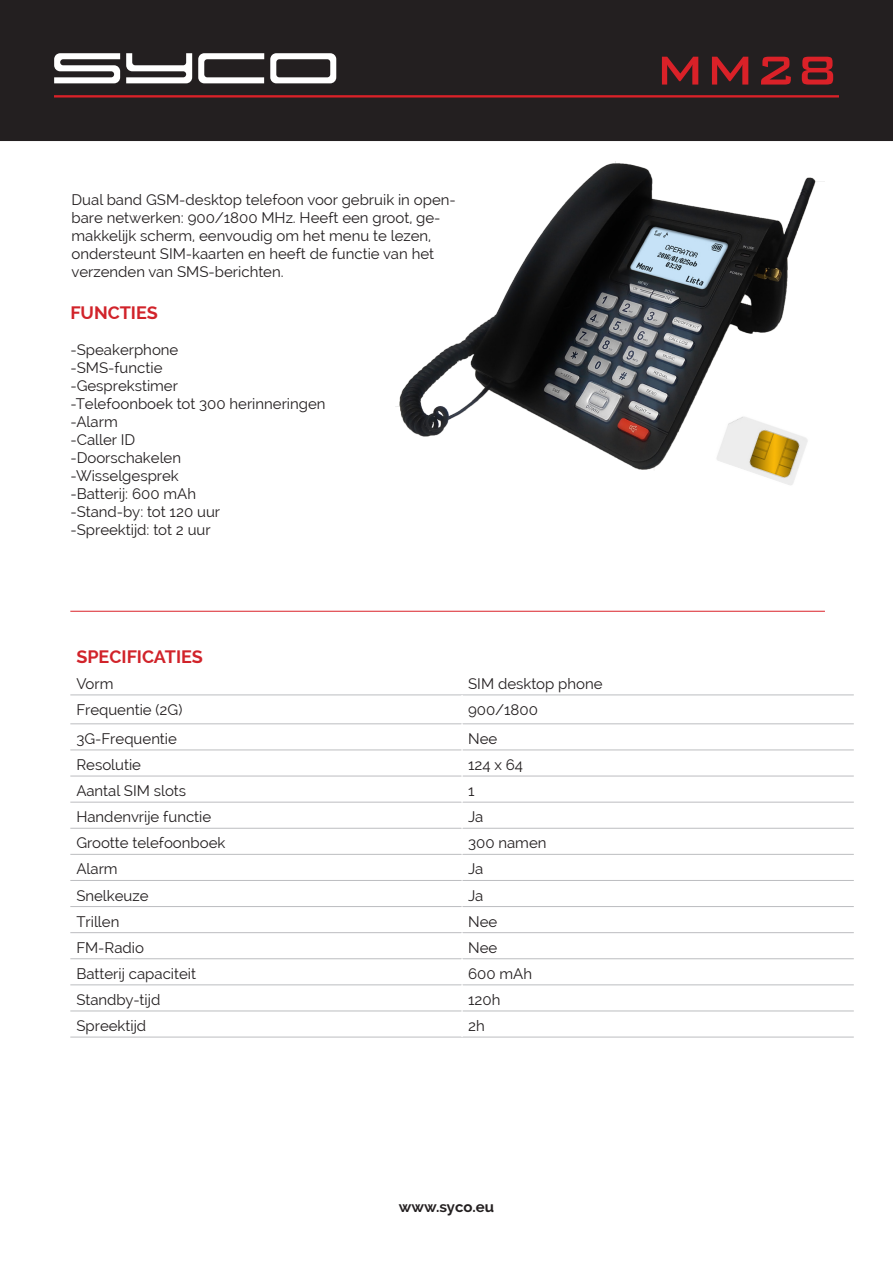
<style>
.page{position:relative;width:893px;height:1263px;background:#fff}
.page>*{position:absolute;margin:0;border:0;box-sizing:border-box;transform-origin:0 0}
.t1{font:500 54px "Bank Gothic BT";color:#da2128}
.t2{font:700 18px "Raleway";color:#d1232a}
.t3{font:15px/18px "Raleway";color:#231f20}
.t4{font:700 15px "Raleway";color:#231f20}
</style>
<div class="page">
<div style="left:1px;top:1px;width:891px;height:139px;background:#231f20"></div>
<div style="left:0;top:0;width:893px;height:141px;border:2px solid #231f20"></div>
<hr style="left:54px;top:95px;width:785px;height:3px;background:#da2128">
<svg style="left:54px;top:53px;width:282px;height:30px"></svg>
<hr style="left:70px;top:611px;width:755px;height:1px;background:#da2128">
<img style="left:395px;top:162px;width:430px;height:308px">
<img style="left:704px;top:400px;width:113px;height:85px">
<svg style="left:70px;top:694px;width:784px;height:343px"></svg>
<hr style="left:461px;top:669px;width:2px;height:26px;background:#fff">
<hr style="left:70px;top:802px;width:392px;height:1px;background:#bcbdc0">
<hr style="left:462px;top:802px;width:392px;height:1px;background:#bcbdc0">
<hr style="left:70px;top:828px;width:392px;height:1px;background:#bcbdc0">
<hr style="left:462px;top:828px;width:392px;height:1px;background:#bcbdc0">
<hr style="left:70px;top:854px;width:392px;height:1px;background:#bcbdc0">
<hr style="left:462px;top:854px;width:392px;height:1px;background:#bcbdc0">
<hr style="left:70px;top:880px;width:392px;height:1px;background:#bcbdc0">
<hr style="left:462px;top:880px;width:392px;height:1px;background:#bcbdc0">
<hr style="left:70px;top:906px;width:392px;height:1px;background:#bcbdc0">
<hr style="left:462px;top:906px;width:392px;height:1px;background:#bcbdc0">
<hr style="left:70px;top:932px;width:392px;height:1px;background:#bcbdc0">
<hr style="left:462px;top:932px;width:392px;height:1px;background:#bcbdc0">
<hr style="left:70px;top:958px;width:392px;height:1px;background:#bcbdc0">
<hr style="left:462px;top:958px;width:392px;height:1px;background:#bcbdc0">
<hr style="left:70px;top:984px;width:392px;height:1px;background:#bcbdc0">
<hr style="left:462px;top:984px;width:392px;height:1px;background:#bcbdc0">
<hr style="left:70px;top:1011px;width:392px;height:1px;background:#bcbdc0">
<hr style="left:462px;top:1011px;width:392px;height:1px;background:#bcbdc0">
<hr style="left:70px;top:1037px;width:392px;height:1px;background:#bcbdc0">
<hr style="left:462px;top:1037px;width:392px;height:1px;background:#bcbdc0">
<hr style="left:461px;top:802px;width:2px;height:26px;background:#fff">
<hr style="left:461px;top:828px;width:2px;height:26px;background:#fff">
<hr style="left:461px;top:854px;width:2px;height:26px;background:#fff">
<hr style="left:461px;top:881px;width:2px;height:25px;background:#fff">
<hr style="left:461px;top:907px;width:2px;height:25px;background:#fff">
<hr style="left:461px;top:933px;width:2px;height:25px;background:#fff">
<hr style="left:461px;top:959px;width:2px;height:26px;background:#fff">
<hr style="left:461px;top:985px;width:2px;height:26px;background:#fff">
<hr style="left:461px;top:1011px;width:2px;height:26px;background:#fff">
<hr style="left:70px;top:695px;width:392px;height:1px;background:#bcbdc0">
<hr style="left:462px;top:695px;width:392px;height:1px;background:#bcbdc0">
<hr style="left:70px;top:723px;width:392px;height:1px;background:#bcbdc0">
<hr style="left:462px;top:723px;width:392px;height:1px;background:#bcbdc0">
<hr style="left:70px;top:750px;width:392px;height:1px;background:#bcbdc0">
<hr style="left:462px;top:750px;width:392px;height:1px;background:#bcbdc0">
<hr style="left:70px;top:776px;width:392px;height:1px;background:#bcbdc0">
<hr style="left:462px;top:776px;width:392px;height:1px;background:#bcbdc0">
<hr style="left:461px;top:695px;width:2px;height:29px;background:#fff">
<hr style="left:461px;top:724px;width:2px;height:26px;background:#fff">
<hr style="left:461px;top:750px;width:2px;height:26px;background:#fff">
<hr style="left:461px;top:776px;width:2px;height:26px;background:#fff">
<p class="t3" style="left:71px;top:191px;width:386px">Dual band GSM-desktop telefoon voor gebruik in open&shy;bare netwerken: 900/1800 MHz. Heeft een groot, ge&shy;makkelijk scherm, eenvoudig om het menu te lezen, ondersteunt SIM-kaarten en heeft de functie van het verzenden van SMS-berichten.</p>
<p class="t2" style="left:70px;top:303px;width:89px">FUNCTIES</p>
<p class="t3" style="left:70px;top:341px;width:110px">-Speakerphone</p>
<p class="t3" style="left:70px;top:359px;width:94px">-SMS-functie</p>
<p class="t3" style="left:70px;top:377px;width:109px">-Gesprekstimer</p>
<p class="t3" style="left:70px;top:395px;width:257px">-Telefoonboek tot 300 herinneringen</p>
<p class="t3" style="left:70px;top:413px;width:49px">-Alarm</p>
<p class="t3" style="left:70px;top:431px;width:66px">-Caller ID</p>
<p class="t3" style="left:70px;top:449px;width:112px">-Doorschakelen</p>
<p class="t3" style="left:70px;top:467px;width:110px">-Wisselgesprek</p>
<p class="t3" style="left:70px;top:485px;width:127px">-Batterij: 600 mAh</p>
<p class="t3" style="left:70px;top:503px;width:151px">-Stand-by: tot 120 uur</p>
<p class="t3" style="left:70px;top:521px;width:142px">-Spreektijd: tot 2 uur</p>
<p class="t2" style="left:76px;top:646px;width:128px">SPECIFICATIES</p>
<p class="t3" style="left:76px;top:675px;width:39px">Vorm</p>
<p class="t3" style="left:468px;top:675px;width:136px">SIM desktop phone</p>
<p class="t3" style="left:76px;top:701px;width:108px">Frequentie (2G)</p>
<p class="t3" style="left:468px;top:701px;width:71px">900/1800</p>
<p class="t3" style="left:76px;top:730px;width:102px">3G-Frequentie</p>
<p class="t3" style="left:468px;top:730px;width:31px">Nee</p>
<p class="t3" style="left:76px;top:756px;width:66px">Resolutie</p>
<p class="t3" style="left:468px;top:756px;width:56px">124 x 64</p>
<p class="t3" style="left:76px;top:782px;width:111px">Aantal SIM slots</p>
<p class="t3" style="left:468px;top:782px;width:8px">1</p>
<p class="t3" style="left:76px;top:808px;width:136px">Handenvrije functie</p>
<p class="t3" style="left:468px;top:808px;width:17px">Ja</p>
<p class="t3" style="left:76px;top:834px;width:151px">Grootte telefoonboek</p>
<p class="t3" style="left:468px;top:834px;width:80px">300 namen</p>
<p class="t3" style="left:76px;top:860px;width:43px">Alarm</p>
<p class="t3" style="left:468px;top:860px;width:17px">Ja</p>
<p class="t3" style="left:76px;top:886px;width:74px">Snelkeuze</p>
<p class="t3" style="left:468px;top:886px;width:17px">Ja</p>
<p class="t3" style="left:76px;top:912px;width:45px">Trillen</p>
<p class="t3" style="left:468px;top:912px;width:31px">Nee</p>
<p class="t3" style="left:76px;top:938px;width:69px">FM-Radio</p>
<p class="t3" style="left:468px;top:938px;width:31px">Nee</p>
<p class="t3" style="left:76px;top:964px;width:121px">Batterij capaciteit</p>
<p class="t3" style="left:468px;top:964px;width:65px">600 mAh</p>
<p class="t3" style="left:76px;top:991px;width:86px">Standby-tijd</p>
<p class="t3" style="left:468px;top:991px;width:34px">120h</p>
<p class="t3" style="left:76px;top:1017px;width:71px">Spreektijd</p>
<p class="t3" style="left:468px;top:1017px;width:18px">2h</p>
<p class="t1" style="left:655px;top:41px;width:185px">MM28</p>
<p class="t4" style="left:399px;top:1198px;width:97px">www.syco.eu</p>
</div>
